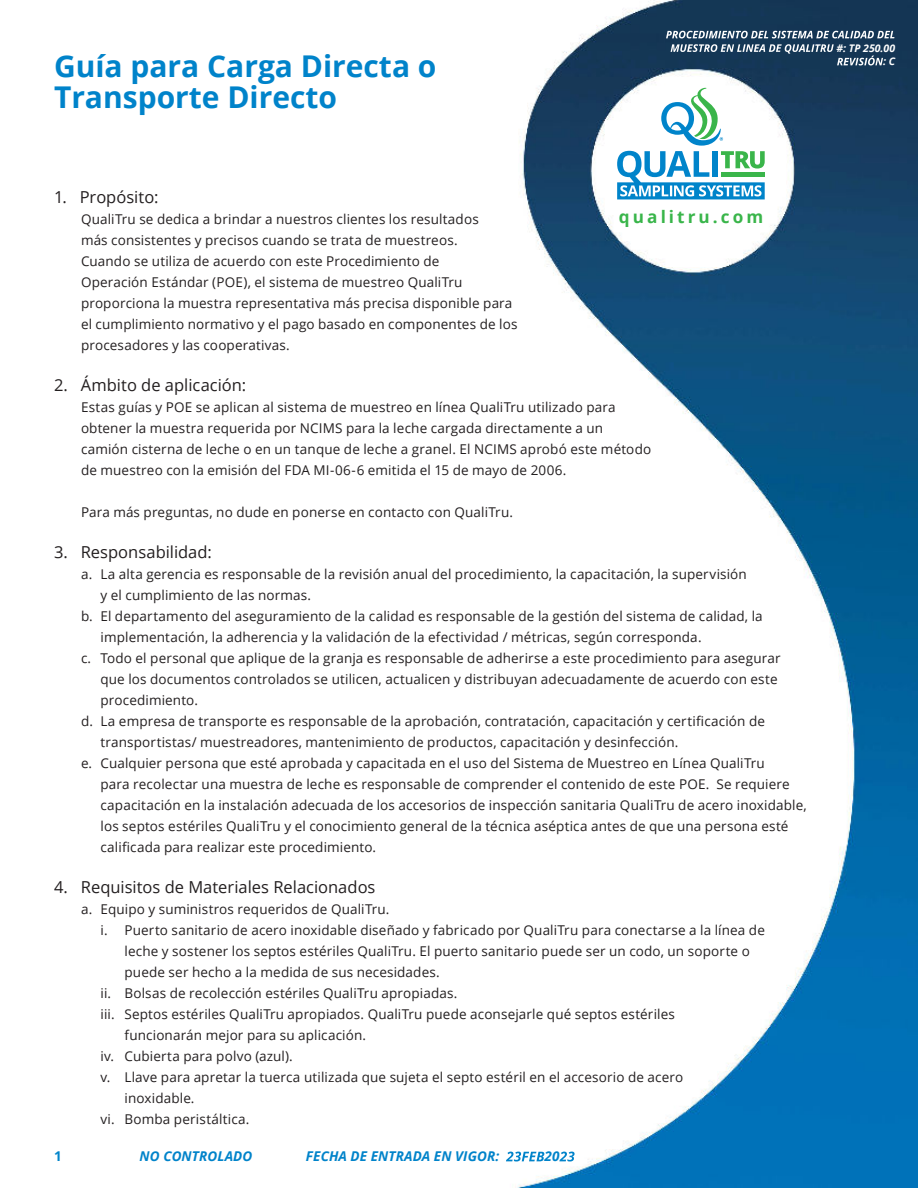
<style>
.page{position:relative;width:918px;height:1188px;background:#fff}
.page>*{position:absolute;margin:0;border:0;box-sizing:border-box;transform-origin:0 0}
.t1{font:700 30px/31.5px "Open Sans";color:#0083ca}
.t2{font:700 17.1px "Open Sans";letter-spacing:.18em;color:#39b54a}
.t3{font:16.5px "Open Sans";color:#231f20}
.t4{font:13.5px/21px "Open Sans";letter-spacing:.01em;color:#231f20}
.t5{font:italic 700 13.5px "Open Sans";letter-spacing:.01em;color:#0083ca}
.t6{font:700 13.5px "Open Sans";color:#0084ca}
.t7{font:italic 700 10.5px/13.5px "Open Sans";color:#fff;text-align:right}
</style>
<div class="page">
<img style="left:509px;top:0;width:409px;height:1188px">
<svg style="left:506px;top:1152px;width:38px;height:10px"></svg>
<svg style="left:559px;top:1152px;width:16px;height:10px"></svg>
<svg style="left:666px;top:31px;width:228px;height:7px"></svg>
<svg style="left:671px;top:44px;width:212px;height:21px;background:#395670"></svg>
<svg style="left:617px;top:88px;width:148px;height:111px"></svg>
<h1 class="t1" style="left:54px;top:53px;width:384px">Guía para Carga Directa o<br>Transporte Directo</h1>
<p class="t3" style="left:54px;top:190px;width:106px">1. Propósito:</p>
<p class="t4" style="left:81px;top:210px;width:438px">QualiTru se dedica a brindar a nuestros clientes los resultados<br>más consistentes y precisos cuando se trata de muestreos.<br>Cuando se utiliza de acuerdo con este Procedimiento de<br>Operación Estándar (POE), el sistema de muestreo QualiTru proporciona la muestra representativa más precisa disponible para el cumplimiento normativo y el pago basado en componentes de los procesadores y las cooperativas.</p>
<p class="t3" style="left:54px;top:378px;width:194px">2. Ámbito de aplicación:</p>
<p class="t4" style="left:81px;top:398px;width:572px">Estas guías y POE se aplican al sistema de muestreo en línea QualiTru utilizado para obtener la muestra requerida por NCIMS para la leche cargada directamente a un camión cisterna de leche o en un tanque de leche a granel. El NCIMS aprobó este método de muestreo con la emisión del FDA MI-06-6 emitida el 15 de mayo de 2006.</p>
<p class="t4" style="left:81px;top:503px;width:434px">Para más preguntas, no dude en ponerse en contacto con QualiTru.</p>
<p class="t3" style="left:54px;top:546px;width:159px">3. Responsabilidad:</p>
<p class="t4" style="left:81px;top:565px;width:667px">a. La alta gerencia es responsable de la revisión anual del procedimiento, la capacitación, la supervisión</p>
<p class="t4" style="left:100px;top:586px;width:212px">y el cumplimiento de las normas.</p>
<p class="t4" style="left:81px;top:607px;width:683px">b. El departamento del aseguramiento de la calidad es responsable de la gestión del sistema de calidad, la</p>
<p class="t4" style="left:100px;top:628px;width:603px">implementación, la adherencia y la validación de la efectividad / métricas, según corresponda.</p>
<p class="t4" style="left:81px;top:649px;width:701px">c. Todo el personal que aplique de la granja es responsable de adherirse a este procedimiento para asegurar</p>
<p class="t4" style="left:100px;top:670px;width:679px">que los documentos controlados se utilicen, actualicen y distribuyan adecuadamente de acuerdo con este</p>
<p class="t4" style="left:100px;top:691px;width:99px">procedimiento.</p>
<p class="t4" style="left:81px;top:710px;width:685px">d. La empresa de transporte es responsable de la aprobación, contratación, capacitación y certificación de</p>
<p class="t4" style="left:100px;top:733px;width:580px">transportistas/ muestreadores, mantenimiento de productos, capacitación y desinfección.</p>
<p class="t4" style="left:81px;top:754px;width:685px">e. Cualquier persona que esté aprobada y capacitada en el uso del Sistema de Muestreo en Línea QualiTru</p>
<p class="t4" style="left:100px;top:775px;width:691px">para recolectar una muestra de leche es responsable de comprender el contenido de este POE. Se requiere</p>
<p class="t4" style="left:100px;top:796px;width:708px">capacitación en la instalación adecuada de los accesorios de inspección sanitaria QualiTru de acero inoxidable,</p>
<p class="t4" style="left:100px;top:817px;width:689px">los septos estériles QualiTru y el conocimiento general de la técnica aséptica antes de que una persona esté</p>
<p class="t4" style="left:100px;top:836px;width:277px">calificada para realizar este procedimiento.</p>
<p class="t3" style="left:54px;top:881px;width:323px">4. Requisitos de Materiales Relacionados</p>
<p class="t4" style="left:81px;top:900px;width:310px">a. Equipo y suministros requeridos de QualiTru.</p>
<p class="t4" style="left:100px;top:921px;width:666px">i. Puerto sanitario de acero inoxidable diseñado y fabricado por QualiTru para conectarse a la línea de</p>
<p class="t4" style="left:124px;top:942px;width:627px">leche y sostener los septos estériles QualiTru. El puerto sanitario puede ser un codo, un soporte o</p>
<p class="t4" style="left:124px;top:963px;width:317px">puede ser hecho a la medida de sus necesidades.</p>
<p class="t4" style="left:100px;top:984px;width:358px">ii. Bolsas de recolección estériles QualiTru apropiadas.</p>
<p class="t4" style="left:100px;top:1005px;width:576px">iii. Septos estériles QualiTru apropiados. QualiTru puede aconsejarle qué septos estériles</p>
<p class="t4" style="left:124px;top:1026px;width:243px">funcionarán mejor para su aplicación.</p>
<p class="t4" style="left:100px;top:1047px;width:194px">iv. Cubierta para polvo (azul).</p>
<p class="t4" style="left:100px;top:1068px;width:584px">v. Llave para apretar la tuerca utilizada que sujeta el septo estéril en el accesorio de acero</p>
<p class="t4" style="left:124px;top:1089px;width:72px">inoxidable.</p>
<p class="t4" style="left:100px;top:1110px;width:150px">vi. Bomba peristáltica.</p>
<p class="t6" style="left:54px;top:1150px;width:9px">1</p>
<p class="t2" style="left:619px;top:209px;width:146px">qualitru.com</p>
<p class="t5" style="left:139px;top:1149px;width:114px">NO CONTROLADO</p>
<p class="t5" style="left:306px;top:1149px;width:195px">FECHA DE ENTRADA EN VIGOR:</p>
<p class="t5" style="left:545px;top:1149px;width:16px">20</p>
<p class="t7" style="left:836px;top:41px;width:60px">#: TP 250.00 : C</p>
</div>
